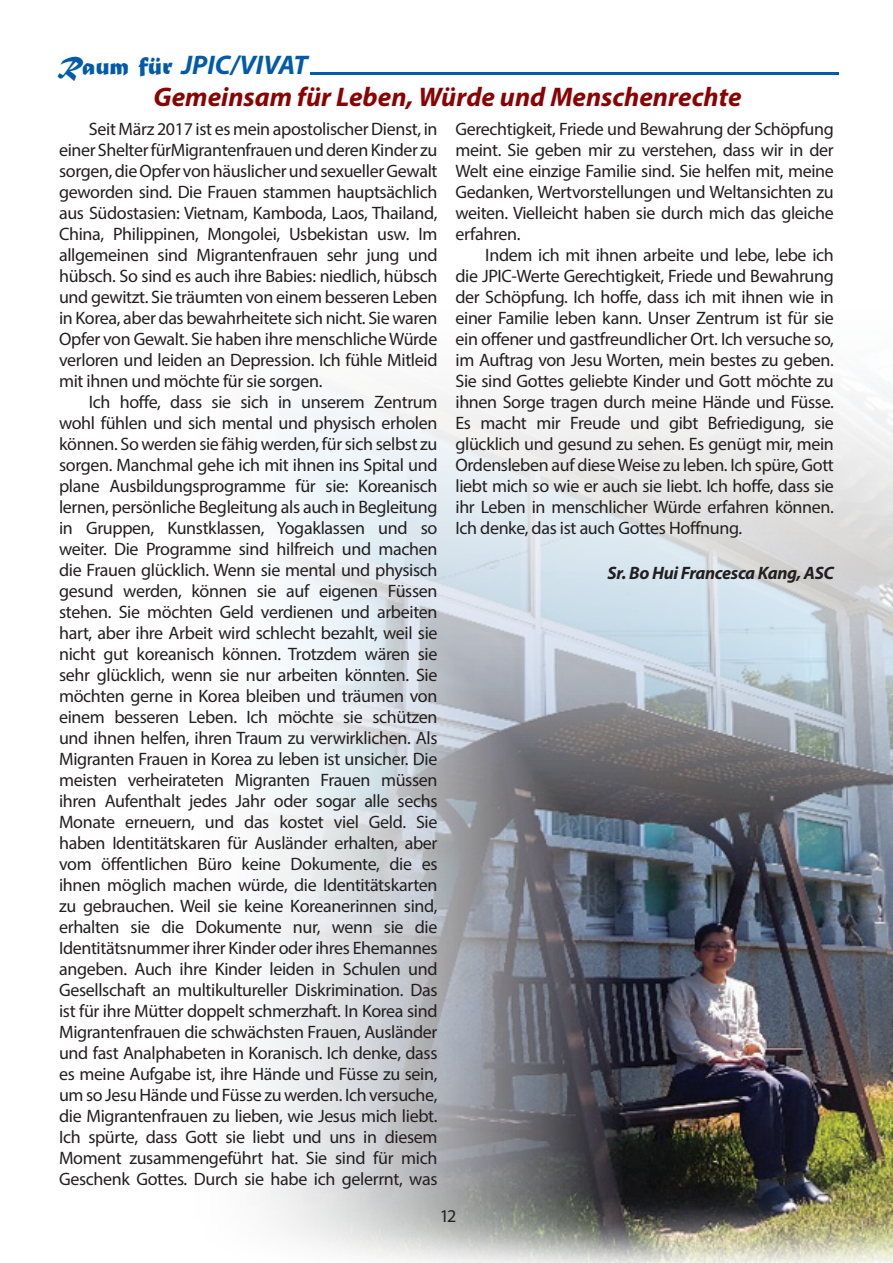
<style>
.page{position:relative;width:893px;height:1263px;background:#fff}
.page>*{position:absolute;margin:0;border:0;box-sizing:border-box;transform-origin:0 0}
.t1{font:italic 700 27px "Myriad Pro";color:#8b0202}
.t2{font:italic 700 27px "Myriad Pro";color:#015aaa}
.t3{font:18px/21px "Myriad Pro";letter-spacing:-.02em;color:#231f20;text-align:justify}
.t4{font:italic 700 18px "Myriad Pro";letter-spacing:-.02em;color:#231f20}
.s1{font-family:"Matura MT Script Capitals";font-weight:400;font-style:normal}
</style>
<div class="page">
<img style="left:262px;top:389px;width:631px;height:874px">
<svg style="left:311px;top:72px;width:528px;height:2px"></svg>
<h1 class="t2" style="left:57px;top:48px;width:252px"><span class="s1">Raum für</span> JPIC/VIVAT</h1>
<h1 class="t1" style="left:154px;top:79px;width:589px">Gemeinsam für Leben, Würde und Menschenrechte</h1>
<p class="t3" style="left:59px;top:118px;width:380px;text-indent:30px">Seit März 2017 ist es mein apostolischer Dienst, in einer Shelter fürMigrantenfrauen und deren Kinder zu sorgen, die Opfer von häuslicher und sexueller Gewalt geworden sind. Die Frauen stammen hauptsächlich aus Südostasien: Vietnam, Kamboda, Laos, Thailand, China, Philippinen, Mongolei, Usbekistan usw. Im allgemeinen sind Migrantenfrauen sehr jung und hübsch. So sind es auch ihre Babies: niedlich, hübsch und gewitzt. Sie träumten von einem besseren Leben in Korea, aber das bewahrheitete sich nicht. Sie waren Opfer von Gewalt. Sie haben ihre menschliche Würde verloren und leiden an Depression. Ich fühle Mitleid mit ihnen und möchte für sie sorgen.</p>
<p class="t3" style="left:59px;top:391px;width:380px;text-indent:30px">Ich hoffe, dass sie sich in unserem Zentrum wohl fühlen und sich mental und physisch erholen können. So werden sie fähig werden, für sich selbst zu sorgen. Manchmal gehe ich mit ihnen ins Spital und plane Ausbildungsprogramme für sie: Koreanisch lernen, persönliche Begleitung als auch in Begleitung in Gruppen, Kunstklassen, Yogaklassen und so weiter. Die Programme sind hilfreich und machen die Frauen glücklich. Wenn sie mental und physisch gesund werden, können sie auf eigenen Füssen stehen. Sie möchten Geld verdienen und arbeiten hart, aber ihre Arbeit wird schlecht bezahlt, weil sie nicht gut koreanisch können. Trotzdem wären sie sehr glücklich, wenn sie nur arbeiten könnten. Sie möchten gerne in Korea bleiben und träumen von einem besseren Leben. Ich möchte sie schützen und ihnen helfen, ihren Traum zu verwirklichen. Als Migranten Frauen in Korea zu leben ist unsicher. Die meisten verheirateten Migranten Frauen müssen ihren Aufenthalt jedes Jahr oder sogar alle sechs Monate erneuern, und das kostet viel Geld. Sie haben Identitätskaren für Ausländer erhalten, aber vom öffentlichen Büro keine Dokumente, die es ihnen möglich machen würde, die Identitätskarten zu gebrauchen. Weil sie keine Koreanerinnen sind, erhalten sie die Dokumente nur, wenn sie die Identitätsnummer ihrer Kinder oder ihres Ehemannes angeben. Auch ihre Kinder leiden in Schulen und Gesellschaft an multikultureller Diskrimination. Das ist für ihre Mütter doppelt schmerzhaft. In Korea sind Migrantenfrauen die schwächsten Frauen, Ausländer und fast Analphabeten in Koranisch. Ich denke, dass es meine Aufgabe ist, ihre Hände und Füsse zu sein, um so Jesu Hände und Füsse zu werden. Ich versuche, die Migrantenfrauen zu lieben, wie Jesus mich liebt.<br>Ich spürte, dass Gott sie liebt und uns in diesem Moment zusammengeführt hat. Sie sind für mich Geschenk Gottes. Durch sie habe ich gelerrnt, was</p>
<p class="t3" style="left:455px;top:118px;width:380px">Gerechtigkeit, Friede und Bewahrung der Schöpfung meint. Sie geben mir zu verstehen, dass wir in der Welt eine einzige Familie sind. Sie helfen mit, meine Gedanken, Wertvorstellungen und Weltansichten zu weiten. Vielleicht haben sie durch mich das gleiche erfahren.</p>
<p class="t3" style="left:455px;top:244px;width:380px;text-indent:30px">Indem ich mit ihnen arbeite und lebe, lebe ich die JPIC-Werte Gerechtigkeit, Friede und Bewahrung der Schöpfung. Ich hoffe, dass ich mit ihnen wie in einer Familie leben kann. Unser Zentrum ist für sie ein offener und gastfreundlicher Ort. Ich versuche so, im Auftrag von Jesu Worten, mein bestes zu geben.<br>Sie sind Gottes geliebte Kinder und Gott möchte zu ihnen Sorge tragen durch meine Hände und Füsse.<br>Es macht mir Freude und gibt Befriedigung, sie glücklich und gesund zu sehen. Es genügt mir, mein Ordensleben auf diese Weise zu leben. Ich spüre, Gott liebt mich so wie er auch sie liebt. Ich hoffe, dass sie ihr Leben in menschlicher Würde erfahren können.<br>Ich denke, das ist auch Gottes Hoffnung.</p>
<p class="t4" style="left:607px;top:561px;width:228px">Sr. Bo Hui Francesca Kang, ASC</p>
<p class="t3" style="left:440px;top:1206px;width:18px">12</p>
</div>
